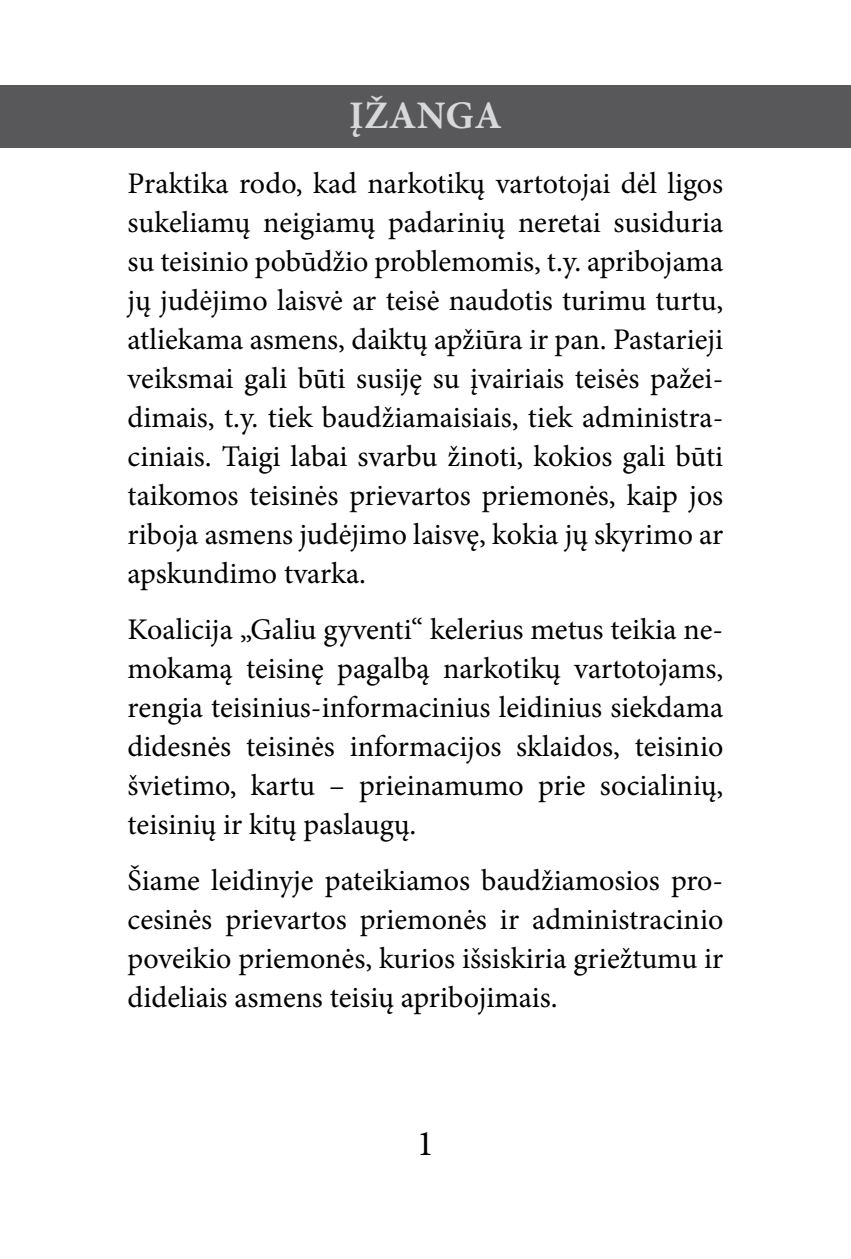
<style>
.page{position:relative;width:851px;height:1259px;background:#fff}
.page>*{position:absolute;margin:0;border:0;box-sizing:border-box;transform-origin:0 0}
.t1{font:700 39px "Minion Pro";letter-spacing:.01em;color:#d7d8d9}
.t2{font:36px "Minion Pro";color:#000}
.t3{font:30px/39px "Minion Pro";color:#000;text-align:justify}
</style>
<div class="page">
<div style="left:0;top:85px;width:850px;height:63px;background:#58585a"></div>
<h1 class="t1" style="left:349px;top:88px;width:154px">ĮŽANGA</h1>
<p class="t3" style="left:128px;top:164px;width:597px">Praktika rodo, kad narkotikų vartotojai dėl ligos sukeliamų neigiamų padarinių neretai susiduria su teisinio pobūdžio problemomis, t.y. apribojama jų judėjimo laisvė ar teisė naudotis turimu turtu, atliekama asmens, daiktų apžiūra ir pan. Pastarieji veiksmai gali būti susiję su įvairiais teisės pažei&shy;dimais, t.y. tiek baudžiamaisiais, tiek administra&shy;ciniais. Taigi labai svarbu žinoti, kokios gali būti taikomos teisinės prievartos priemonės, kaip jos riboja asmens judėjimo laisvę, kokia jų skyrimo ar apskundimo tvarka.</p>
<p class="t3" style="left:128px;top:610px;width:597px">Koalicija „Galiu gyventi“ kelerius metus teikia ne&shy;mokamą teisinę pagalbą narkotikų vartotojams, rengia teisinius-informacinius leidinius siekdama didesnės teisinės informacijos sklaidos, teisinio švietimo, kartu – prieinamumo prie socialinių, teisinių ir kitų paslaugų.</p>
<p class="t3" style="left:128px;top:861px;width:597px">Šiame leidinyje pateikiamos baudžiamosios pro&shy;cesinės prievartos priemonės ir administracinio poveikio priemonės, kurios išsiskiria griežtumu ir dideliais asmens teisių apribojimais.</p>
<p class="t2" style="left:417px;top:1119px;width:19px">1</p>
</div>
